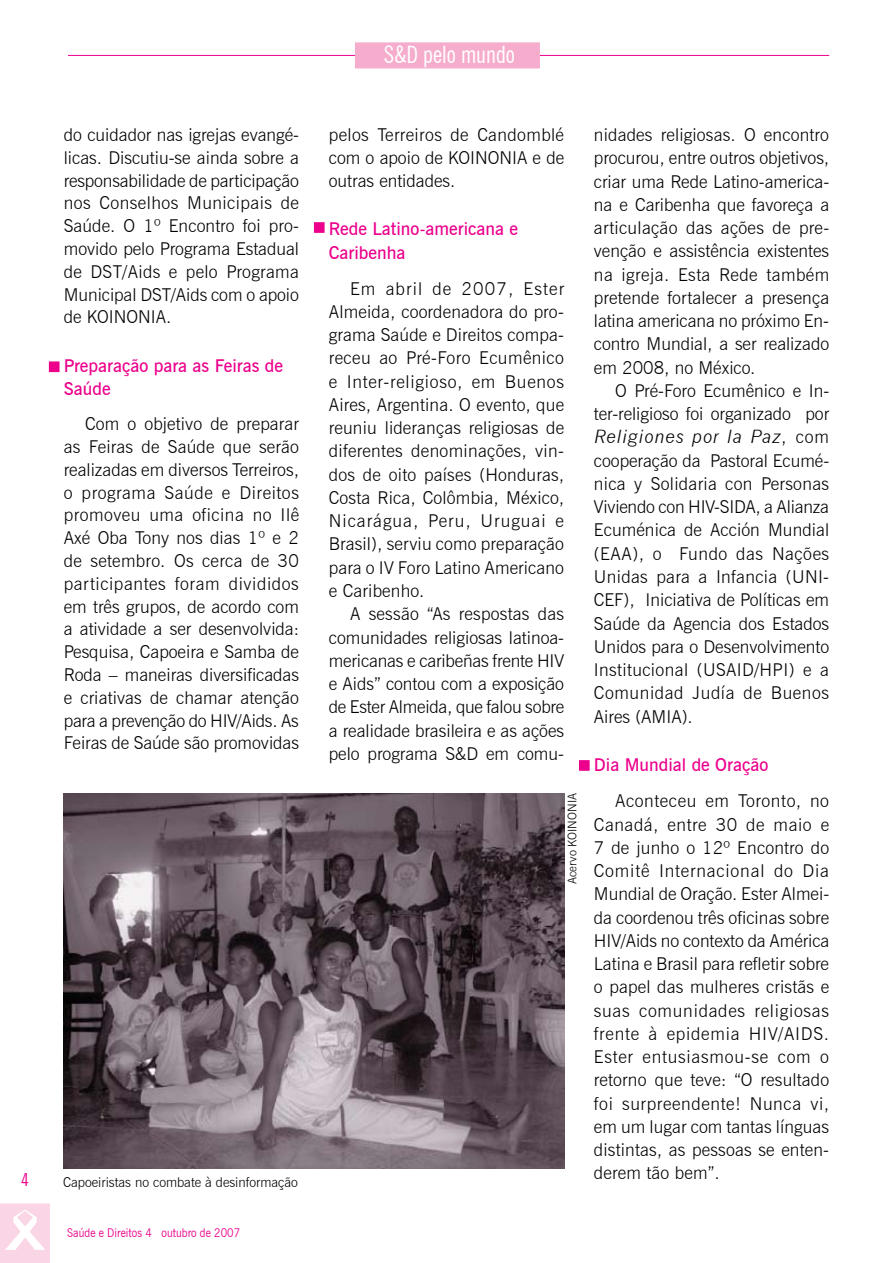
<style>
.page{position:relative;width:893px;height:1263px;background:#fff}
.page>*{position:absolute;margin:0;border:0;box-sizing:border-box;transform-origin:0 0}
.t1{font:condensed 24px "News Gothic BT";color:#fff}
.t2{font:condensed 18px "News Gothic BT";color:#ec008c}
.t3{font:300 17.7px/23.2px "News Gothic BT";color:#000;text-align:justify}
.t4{font:600 17.7px/22.8px "News Gothic BT";color:#ec008c}
.t5{font:italic 17.7px "News Gothic";letter-spacing:.04em;color:#000}
.t6{font:300 13.5px "News Gothic BT";color:#000}
.t7{font:12px "News Gothic BT";color:#ec008c;scale:.9 1}
.t8{font:300 12px "News Gothic BT";color:#000}
.s1{font-family:"News Gothic BT";font-weight:300;font-style:normal}
</style>
<div class="page">
<svg style="left:0;top:1203px;width:50px;height:60px"></svg>
<hr style="left:68px;top:55px;width:761px;height:1px;background:#ec008c">
<div style="left:355px;top:42px;width:185px;height:26px;background:#f6adcd;border:2px solid #f6adcd"></div>
<div style="left:49px;top:361px;width:11px;height:11px;background:#ec008c;border:2px solid #ec008c"></div>
<img style="left:64px;top:793px;width:500px;height:375px">
<div style="left:314px;top:222px;width:11px;height:11px;background:#ec008c;border:2px solid #ec008c"></div>
<div style="left:579px;top:760px;width:11px;height:11px;background:#ec008c;border:2px solid #ec008c"></div>
<p class="t2" style="left:21px;top:1169px;width:9px">4</p>
<p class="t3" style="left:64px;top:123px;width:237px;line-height:22.8px">do cuidador nas igrejas evangé&shy;licas. Discutiu-se ainda sobre a responsabilidade de participação nos Conselhos Municipais de Saúde. O 1º Encontro foi pro&shy;movido pelo Programa Estadual de DST/Aids e pelo Programa Municipal DST/Aids com o apoio de KOINONIA.</p>
<p class="t4" style="left:64px;top:354px;width:221px">Preparação para as Feiras de<br>Saúde</p>
<p class="t3" style="left:64px;top:412px;width:237px;line-height:22.8px;text-indent:21px">Com o objetivo de preparar as Feiras de Saúde que serão realizadas em diversos Terreiros, o programa Saúde e Direitos promoveu uma oficina no Ilê Axé Oba Tony nos dias 1º e 2 de setembro. Os cerca de 30 participantes foram divididos em três grupos, de acordo com a atividade a ser desenvolvida:<br>Pesquisa, Capoeira e Samba de Roda – maneiras diversificadas e criativas de chamar atenção para a prevenção do HIV/Aids. As Feiras de Saúde são promovidas</p>
<p class="t6" style="left:63px;top:1174px;width:236px">Capoeiristas no combate à desinformação</p>
<p class="t7" style="left:67px;top:1226px;width:194px">Saúde e Direitos 4 outubro de 2007</p>
<h1 class="t1" style="left:384px;top:39px;width:133px">S&amp;D pelo mundo</h1>
<p class="t3" style="left:329px;top:123px;width:237px;line-height:22.8px">pelos Terreiros de Candomblé com o apoio de KOINONIA e de outras entidades.</p>
<p class="t4" style="left:329px;top:217px;width:191px;line-height:23.2px">Rede Latino-americana e<br>Caribenha</p>
<p class="t3" style="left:329px;top:277px;width:237px;text-indent:21px">Em abril de 2007, Ester Almeida, coordenadora do pro&shy;grama Saúde e Direitos compa&shy;receu ao Pré-Foro Ecumênico e Inter-religioso, em Buenos Aires, Argentina. O evento, que reuniu lideranças religiosas de diferentes denominações, vin&shy;dos de oito países (Honduras, Costa Rica, Colômbia, México, Nicarágua, Peru, Uruguai e Brasil), serviu como preparação para o IV Foro Latino Americano e Caribenho.</p>
<p class="t3" style="left:329px;top:602px;width:237px;text-indent:21px">A sessão “As respostas das comunidades religiosas latinoa&shy;mericanas e caribeñas frente HIV e Aids” contou com a exposição de Ester Almeida, que falou sobre a realidade brasileira e as ações pelo programa S&amp;D em comu-</p>
<p class="t8" style="left:565px;top:884px;width:93px;rotate:-90deg">Acervo KOINONIA</p>
<p class="t3" style="left:594px;top:123px;width:237px">nidades religiosas. O encontro procurou, entre outros objetivos, criar uma Rede Latino-america&shy;na e Caribenha que favoreça a articulação das ações de pre&shy;venção e assistência existentes na igreja. Esta Rede também pretende fortalecer a presença latina americana no próximo En&shy;contro Mundial, a ser realizado em 2008, no México.</p>
<p class="t3" style="left:594px;top:379px;width:237px;text-align:right">O Pré-Foro Ecumênico e In&shy;ter-religioso foi organizado por</p>
<p class="t5" style="left:594px;top:426px;width:237px">Religiones por la Paz<span class="s1">, com</span></p>
<p class="t3" style="left:594px;top:449px;width:237px">cooperação da Pastoral Ecumé&shy;nica y Solidaria con Personas Viviendo con HIV-SIDA, a Alianza Ecuménica de Acción Mundial (EAA), o Fundo das Nações Unidas para a Infancia (UNI-CEF), Iniciativa de Políticas em Saúde da Agencia dos Estados Unidos para o Desenvolvimento Institucional (USAID/HPI) e a Comunidad Judía de Buenos Aires (AMIA).</p>
<p class="t4" style="left:594px;top:753px;width:176px">Dia Mundial de Oração</p>
<p class="t3" style="left:594px;top:789px;width:237px;text-indent:21px">Aconteceu em Toronto, no Canadá, entre 30 de maio e 7 de junho o 12º Encontro do Comitê Internacional do Dia Mundial de Oração. Ester Almei&shy;da coordenou três oficinas sobre HIV/Aids no contexto da América Latina e Brasil para refletir sobre o papel das mulheres cristãs e suas comunidades religiosas frente à epidemia HIV/AIDS.<br>Ester entusiasmou-se com o retorno que teve: “O resultado foi surpreendente! Nunca vi, em um lugar com tantas línguas distintas, as pessoas se enten&shy;derem tão bem”.</p>
</div>
